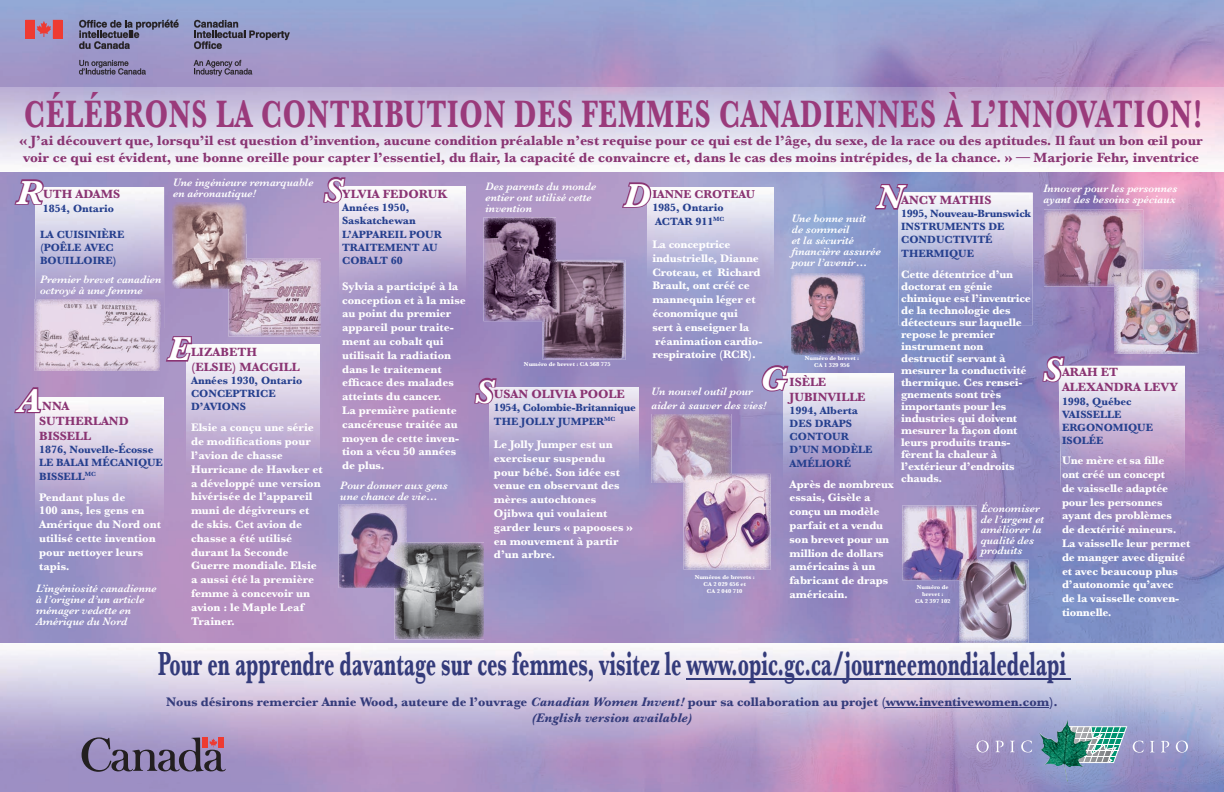
<style>
.page{position:relative;width:1224px;height:792px;background:#fff}
.page>*{position:absolute;margin:0;border:0;box-sizing:border-box;transform-origin:0 0}
.t1{font:700 40px "Baskerville";letter-spacing:.03em;color:#9a3a7b;scale:.7 1}
.t2{font:700 35px "Baskerville";color:#343b7b;scale:.57 1}
.t3{font:italic 700 34.8px "Baskerville";color:#fff}
.t4{font:700 14px/16.8px "Baskerville";color:#8a3573}
.t5{font:700 13px/15.6px "Baskerville";color:#343b7b;text-align:center}
.t6{font:700 12.5px/15px "Baskerville";color:#8a3473}
.t7{font:700 12px "Baskerville";color:#8a3473}
.t8{font:700 11.5px/13.8px "Baskerville";letter-spacing:-.01em;color:#fff}
.t9{font:italic 600 11px/11px "Baskerville";color:#fff}
.t10{font:700 11px/13.2px "Baskerville";color:#253f8e}
.t11{font:700 11px/13.2px "Baskerville";letter-spacing:-.02em;color:#253f8e}
.t12{font:700 6px/7.2px "Baskerville";color:#fff;text-align:center}
.s1{font-style:italic}
</style>
<div class="page">
<img style="left:0;top:0;width:1224px;height:792px">
<img style="left:35px;top:187px;width:129px;height:141px">
<img style="left:651px;top:414px;width:80px;height:69px">
<img style="left:684px;top:474px;width:87px;height:96px">
<img style="left:684px;top:474px;width:47px;height:9px">
<img style="left:791px;top:274px;width:73px;height:80px">
<img style="left:394px;top:542px;width:90px;height:97px">
<img style="left:172px;top:203px;width:74px;height:61px">
<img style="left:172px;top:264px;width:57px;height:24px">
<img style="left:229px;top:259px;width:92px;height:78px">
<img style="left:229px;top:259px;width:17px;height:29px">
<img style="left:35px;top:328px;width:125px;height:43px">
<img style="left:35px;top:299px;width:125px;height:29px">
<img style="left:543px;top:260px;width:83px;height:100px">
<img style="left:483px;top:217px;width:73px;height:104px">
<img style="left:543px;top:260px;width:13px;height:61px">
<img style="left:902px;top:506px;width:75px;height:74px">
<img style="left:339px;top:504px;width:68px;height:84px">
<img style="left:394px;top:542px;width:13px;height:46px">
<img style="left:959px;top:560px;width:70px;height:83px">
<img style="left:959px;top:560px;width:18px;height:20px">
<img style="left:1114px;top:269px;width:84px;height:85px">
<img style="left:1044px;top:210px;width:99px;height:77px">
<img style="left:1114px;top:269px;width:29px;height:18px">
<svg style="left:14px;top:179px;width:30px;height:26px"></svg>
<img style="left:187px;top:345px;width:133px;height:153px">
<svg style="left:166px;top:336px;width:26px;height:26px"></svg>
<img style="left:35px;top:397px;width:129px;height:153px">
<svg style="left:14px;top:387px;width:28px;height:26px"></svg>
<img style="left:340px;top:187px;width:126px;height:128px">
<svg style="left:323px;top:177px;width:23px;height:26px"></svg>
<img style="left:490px;top:387px;width:148px;height:105px">
<svg style="left:474px;top:378px;width:23px;height:26px"></svg>
<img style="left:648px;top:188px;width:126px;height:112px">
<img style="left:784px;top:373px;width:109px;height:133px">
<img style="left:898px;top:192px;width:135px;height:133px">
<img style="left:1059px;top:366px;width:126px;height:124px">
<svg style="left:622px;top:182px;width:29px;height:26px"></svg>
<svg style="left:762px;top:365px;width:26px;height:27px"></svg>
<svg style="left:875px;top:184px;width:33px;height:26px"></svg>
<svg style="left:1042px;top:356px;width:23px;height:26px"></svg>
<img style="left:0;top:643px;width:1224px;height:141px">
<hr style="left:687px;top:678px;width:384px;height:1px;background:#343b7b">
<hr style="left:886px;top:707px;width:163px;height:1px;background:#343b7b">
<svg style="left:81px;top:737px;width:145px;height:35px;background:#817194"></svg>
<img style="left:0;top:87px;width:1224px;height:85px">
<svg style="left:26px;top:20px;width:36px;height:18px"></svg>
<svg style="left:79px;top:20px;width:100px;height:29px;background:#78789b"></svg>
<svg style="left:79px;top:60px;width:67px;height:15px"></svg>
<svg style="left:194px;top:20px;width:96px;height:29px;background:#7f80a4"></svg>
<svg style="left:194px;top:60px;width:58px;height:16px"></svg>
<svg style="left:976px;top:740px;width:13px;height:12px"></svg>
<svg style="left:995px;top:741px;width:9px;height:11px"></svg>
<svg style="left:1010px;top:741px;width:5px;height:11px"></svg>
<svg style="left:1021px;top:740px;width:11px;height:12px"></svg>
<svg style="left:1133px;top:741px;width:11px;height:12px"></svg>
<svg style="left:1150px;top:741px;width:4px;height:11px"></svg>
<svg style="left:1161px;top:741px;width:8px;height:11px"></svg>
<svg style="left:1176px;top:741px;width:12px;height:12px"></svg>
<svg style="left:1092px;top:726px;width:35px;height:37px"></svg>
<img style="left:1040px;top:720px;width:52px;height:62px">
<h1 class="t1" style="left:24px;top:91px;width:1685px">CÉLÉBRONS LA CONTRIBUTION DES FEMMES CANADIENNES À L’INNOVATION!</h1>
<p class="t4" style="left:19px;top:132px;width:1185px">« J’ai découvert que, lorsqu’il est question d’invention, aucune condition préalable n’est requise pour ce qui est de l’âge, du sexe, de la race ou des aptitudes. Il faut un bon œil pour voir ce qui est évident, une bonne oreille pour capter l’essentiel, du flair, la capacité de convaincre et, dans le cas des moins intrépides, de la chance. » — Marjorie Fehr, inventrice</p>
<h3 class="t3" style="left:324px;top:170px;width:20px">S</h3>
<p class="t9" style="left:486px;top:181px;width:112px">Des parents du monde entier ont utilisé cette invention</p>
<p class="t9" style="left:173px;top:177px;width:142px">Une ingénieure remarquable en aéronautique!</p>
<h3 class="t3" style="left:16px;top:172px;width:27px">R</h3>
<h3 class="t3" style="left:624px;top:175px;width:28px">D</h3>
<p class="t9" style="left:1043px;top:183px;width:136px">Innover pour les personnes ayant des besoins spéciaux</p>
<h3 class="t3" style="left:877px;top:176px;width:28px">N</h3>
<p class="t6" style="left:342px;top:186px;width:106px">YLVIA FEDORUK</p>
<p class="t10" style="left:342px;top:201px;width:101px">Années 1950,<br>Saskatchewan<br>L’APPAREIL POUR<br>TRAITEMENT AU<br>COBALT 60</p>
<p class="t8" style="left:342px;top:279px;width:125px">Sylvia a participé à la conception et à la mise au point du premier appareil pour traite&shy;ment au cobalt qui utilisait la radiation dans le traitement efficace des malades atteints du cancer.<br>La première patiente cancéreuse traitée au moyen de cette inven&shy;tion a vécu 50 années de plus.</p>
<p class="t9" style="left:340px;top:480px;width:109px">Pour donner aux gens une chance de vie…</p>
<p class="t6" style="left:43px;top:187px;width:79px">UTH ADAMS</p>
<p class="t10" style="left:43px;top:201px;width:73px">1854, Ontario</p>
<p class="t10" style="left:40px;top:228px;width:86px">LA CUISINIÈRE (POÊLE AVEC<br>BOUILLOIRE)</p>
<p class="t9" style="left:40px;top:273px;width:123px">Premier brevet canadien octroyé à une femme</p>
<p class="t7" style="left:652px;top:187px;width:104px">IANNE CROTEAU</p>
<p class="t10" style="left:652px;top:201px;width:74px">1985, Ontario<br>ACTAR 911<sup>MC</sup></p>
<p class="t8" style="left:652px;top:237px;width:111px">La conceptrice industrielle, Dianne<br>Croteau, et Richard<br>Brault, ont créé ce mannequin léger et économique qui<br>sert à enseigner la réanimation cardio&shy;respiratoire (RCR).</p>
<p class="t9" style="left:652px;top:385px;width:116px;line-height:13.2px">Un nouvel outil pour aider à sauver des vies!</p>
<p class="t6" style="left:901px;top:192px;width:92px">ANCY MATHIS</p>
<p class="t10" style="left:901px;top:207px;width:131px">1995, Nouveau-Brunswick<br>INSTRUMENTS DE<br>CONDUCTIVITÉ<br>THERMIQUE</p>
<p class="t8" style="left:901px;top:268px;width:131px;line-height:12px">Cette détentrice d’un doctorat en génie chimique est l’inventrice de la technologie des détecteurs sur laquelle repose le premier instrument non destructif servant à mesurer la conductivité thermique. Ces rensei&shy;gnements sont très importants pour les industries qui doivent mesurer la façon dont leurs produits trans&shy;fèrent la chaleur à l’extérieur d’endroits chauds.</p>
<p class="t9" style="left:792px;top:213px;width:91px">Une bonne nuit<br>de sommeil<br>et la sécurité financière assurée pour l’avenir…</p>
<h3 class="t3" style="left:167px;top:329px;width:24px">E</h3>
<p class="t6" style="left:191px;top:344px;width:110px">LIZABETH (ELSIE) MACGILL</p>
<p class="t10" style="left:191px;top:374px;width:113px">Années 1930, Ontario<br>CONCEPTRICE<br>D’AVIONS</p>
<p class="t8" style="left:191px;top:421px;width:133px">Elsie a conçu une série de modifications pour l’avion de chasse<br>Hurricane de Hawker et a développé une version hivérisée de l’appareil muni de dégivreurs et de skis. Cet avion de chasse a été utilisé durant la Seconde<br>Guerre mondiale. Elsie a aussi été la première femme à concevoir un avion : le Maple Leaf<br>Trainer.</p>
<p class="t12" style="left:524px;top:361px;width:88px">Numéro de brevet : CA 568 775</p>
<p class="t12" style="left:805px;top:354px;width:56px">Numéro de brevet :<br>CA 1 329 956</p>
<h3 class="t3" style="left:1043px;top:349px;width:20px">S</h3>
<p class="t6" style="left:1062px;top:365px;width:118px">ARAH ET<br>ALEXANDRA LEVY</p>
<p class="t10" style="left:1062px;top:394px;width:93px">1998, Québec<br>VAISSELLE<br>ERGONOMIQUE<br>ISOLÉE</p>
<p class="t8" style="left:1062px;top:453px;width:130px">Une mère et sa fille<br>ont créé un concept<br>de vaisselle adaptée pour les personnes ayant des problèmes<br>de dextérité mineurs.<br>La vaisselle leur permet de manger avec dignité et avec beaucoup plus d’autonomie qu’avec<br>de la vaisselle conven&shy;tionnelle.</p>
<h2 class="t2" style="left:158px;top:643px;width:1594px">Pour en apprendre davantage sur ces femmes, visitez le www.opic.gc.ca/journeemondialedelapi</h2>
<p class="t5" style="left:166px;top:694px;width:893px">Nous désirons remercier Annie Wood, auteure de l’ouvrage <span class="s1">Canadian Women Invent!</span> pour sa collaboration au projet (www.inventivewomen.com). <span class="s1">(English version available)</span></p>
<h3 class="t3" style="left:760px;top:358px;width:28px">G</h3>
<p class="t6" style="left:790px;top:374px;width:78px">ISÈLE<br>JUBINVILLE</p>
<p class="t10" style="left:790px;top:404px;width:84px">1994, Alberta<br>DES DRAPS<br>CONTOUR<br>D’UN MODÈLE<br>AMÉLIORÉ</p>
<p class="t8" style="left:790px;top:477px;width:106px">Après de nombreux essais, Gisèle a conçu un modèle parfait et a vendu son brevet pour un million de dollars américains à un fabricant de draps américain.</p>
<h3 class="t3" style="left:475px;top:371px;width:20px">S</h3>
<h3 class="t3" style="left:17px;top:380px;width:25px">A</h3>
<p class="t6" style="left:494px;top:387px;width:132px">USAN OLIVIA POOLE</p>
<p class="t11" style="left:494px;top:401px;width:144px">1954, Colombie-Britannique<br>THE JOLLY JUMPER<sup>MC</sup></p>
<p class="t8" style="left:494px;top:437px;width:141px">Le Jolly Jumper est un exerciseur suspendu pour bébé. Son idée est venue en observant des mères autochtones<br>Ojibwa qui voulaient garder leurs « papooses » en mouvement à partir d’un arbre.</p>
<p class="t6" style="left:39px;top:398px;width:91px">NNA<br>SUTHERLAND<br>BISSELL</p>
<p class="t10" style="left:39px;top:443px;width:125px">1876, Nouvelle-Écosse<br>LE BALAI MÉCANIQUE<br>BISSELL<sup>MC</sup></p>
<p class="t8" style="left:39px;top:490px;width:123px">Pendant plus de<br>100 ans, les gens en<br>Amérique du Nord ont utilisé cette invention pour nettoyer leurs tapis.</p>
<p class="t9" style="left:981px;top:503px;width:65px;line-height:10.5px">Économiser de l’argent et améliorer la qualité des produits</p>
<p class="t12" style="left:695px;top:573px;width:62px">Numéros de brevets :<br>CA 2 029 656 et<br>CA 2 040 710</p>
<p class="t9" style="left:36px;top:582px;width:122px">L’ingéniosité canadienne à l’origine d’un article ménager vedette en<br>Amérique du Nord</p>
<p class="t12" style="left:915px;top:583px;width:37px">Numéro de brevet :<br>CA 2 397 102</p>
</div>
